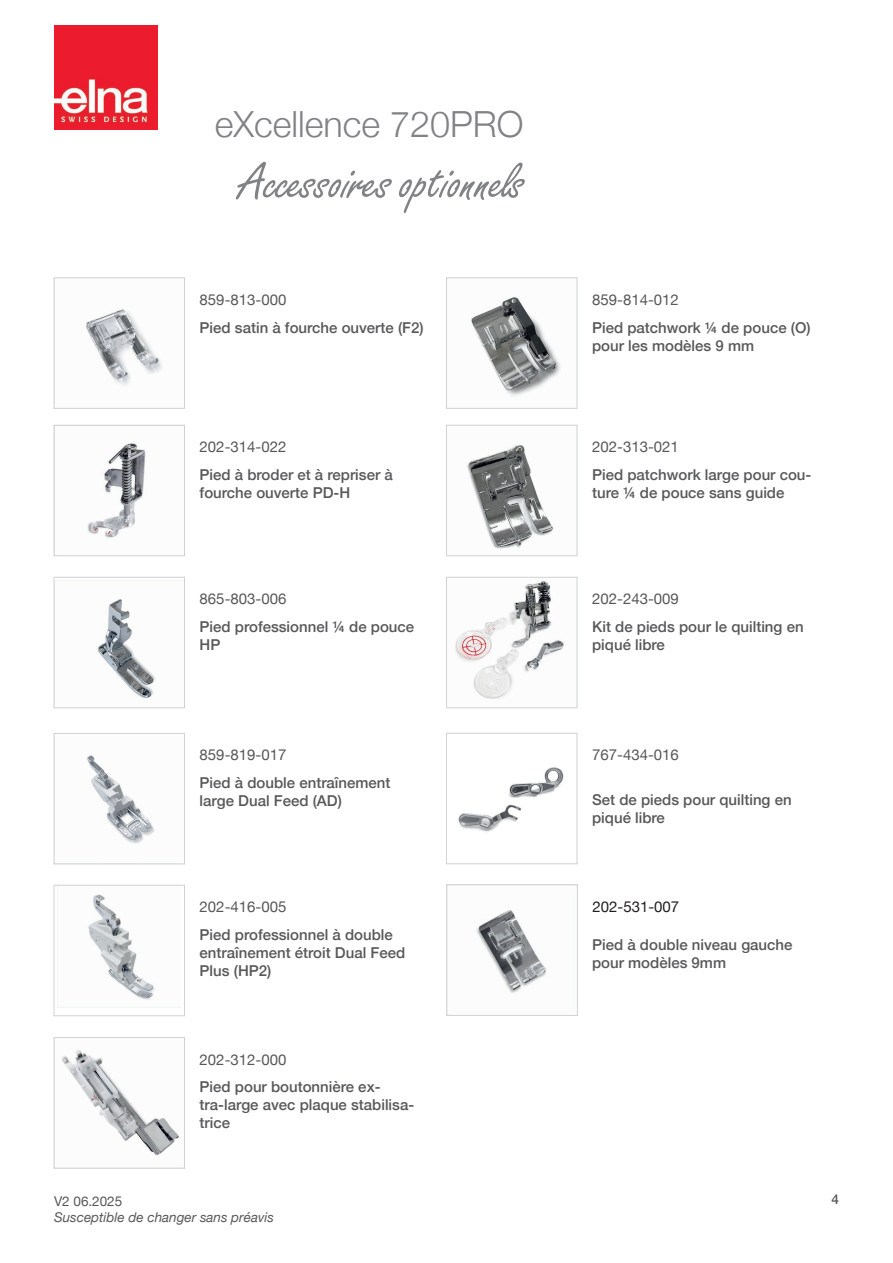
<style>
.page{position:relative;width:893px;height:1263px;background:#fff}
.page>*{position:absolute;margin:0;border:0;box-sizing:border-box;transform-origin:0 0}
.t1{font:52.5px "Freestyle Script Std";color:#808285}
.t2{font:300 36px "Helvetica Neue";color:#808285}
.t3{font:500 15px/18px "Helvetica Neue";color:#57585a}
.t4{font:15px "Helvetica Neue";color:#57585a}
.t5{font:15px "Helvetica Neue";color:#231f20}
.t6{font:italic 13.5px "Helvetica Neue";color:#57585a}
.t7{font:13.5px "Helvetica Neue";color:#57585a}
.t8{font:500 13.5px "Helvetica Neue";color:#57585a}
</style>
<div class="page">
<img style="left:87px;top:442px;width:59px;height:96px">
<div style="left:54px;top:425px;width:131px;height:131px;border:1px solid #d1d2d4"></div>
<img style="left:56px;top:580px;width:127px;height:119px">
<div style="left:54px;top:577px;width:131px;height:131px;border:1px solid #d1d2d4"></div>
<img style="left:87px;top:755px;width:68px;height:89px">
<div style="left:54px;top:733px;width:131px;height:131px;border:1px solid #d1d2d4"></div>
<img style="left:57px;top:887px;width:124px;height:121px">
<div style="left:54px;top:885px;width:131px;height:131px;border:1px solid #d1d2d4"></div>
<img style="left:471px;top:296px;width:90px;height:100px">
<div style="left:446px;top:277px;width:131px;height:132px;border:1px solid #d1d2d4"></div>
<img style="left:467px;top:444px;width:87px;height:105px">
<div style="left:446px;top:425px;width:131px;height:131px;border:1px solid #d1d2d4"></div>
<img style="left:455px;top:581px;width:109px;height:118px">
<div style="left:446px;top:577px;width:131px;height:131px;border:1px solid #d1d2d4"></div>
<img style="left:86px;top:309px;width:76px;height:77px">
<div style="left:54px;top:277px;width:131px;height:132px;border:1px solid #d1d2d4"></div>
<img style="left:458px;top:767px;width:106px;height:65px">
<div style="left:446px;top:733px;width:131px;height:131px;border:1px solid #d1d2d4"></div>
<img style="left:62px;top:1049px;width:117px;height:106px">
<div style="left:54px;top:1037px;width:131px;height:131px;border:1px solid #d1d2d4"></div>
<img style="left:476px;top:910px;width:71px;height:83px">
<div style="left:446px;top:884px;width:132px;height:132px;border:1px solid #d1d2d4"></div>
<img style="left:54px;top:26px;width:104px;height:103px">
<h2 class="t2" style="left:215px;top:95px;width:310px">eXcellence 720PRO</h2>
<h1 class="t1" style="left:238px;top:151px;width:287px">Accessoires optionnels</h1>
<p class="t4" style="left:200px;top:289px;width:88px">859-813-000</p>
<p class="t3" style="left:200px;top:318px;width:226px">Pied satin à fourche ouverte (F2)</p>
<p class="t4" style="left:200px;top:436px;width:88px">202-314-022</p>
<p class="t3" style="left:200px;top:465px;width:195px">Pied à broder et à repriser à fourche ouverte PD-H</p>
<p class="t4" style="left:200px;top:588px;width:88px">865-803-006</p>
<p class="t3" style="left:200px;top:617px;width:216px">Pied professionnel ¼ de pouce<br>HP</p>
<p class="t4" style="left:200px;top:744px;width:88px">859-819-017</p>
<p class="t3" style="left:200px;top:773px;width:192px">Pied à double entraînement large Dual Feed (AD)</p>
<p class="t4" style="left:200px;top:896px;width:88px">202-416-005</p>
<p class="t3" style="left:200px;top:925px;width:207px">Pied professionnel à double entraînement étroit Dual Feed<br>Plus (HP2)</p>
<p class="t4" style="left:200px;top:1048px;width:88px">202-312-000</p>
<p class="t7" style="left:54px;top:1191px;width:70px">V2 06.2025</p>
<p class="t3" style="left:200px;top:1077px;width:216px">Pied pour boutonnière ex&shy;tra-large avec plaque stabilisa&shy;trice</p>
<p class="t6" style="left:54px;top:1207px;width:222px">Susceptible de changer sans préavis</p>
<p class="t4" style="left:592px;top:289px;width:88px">859-814-012</p>
<p class="t3" style="left:592px;top:318px;width:220px">Pied patchwork ¼ de pouce (O) pour les modèles 9 mm</p>
<p class="t4" style="left:592px;top:436px;width:88px">202-313-021</p>
<p class="t3" style="left:592px;top:465px;width:221px">Pied patchwork large pour cou&shy;ture ¼ de pouce sans guide</p>
<p class="t4" style="left:592px;top:588px;width:88px">202-243-009</p>
<p class="t3" style="left:592px;top:617px;width:213px">Kit de pieds pour le quilting en piqué libre</p>
<p class="t4" style="left:592px;top:744px;width:88px">767-434-016</p>
<p class="t3" style="left:592px;top:790px;width:201px">Set de pieds pour quilting en piqué libre</p>
<p class="t5" style="left:592px;top:896px;width:88px">202-531-007</p>
<p class="t3" style="left:592px;top:935px;width:202px">Pied à double niveau gauche pour modèles 9mm</p>
<p class="t8" style="left:831px;top:1188px;width:9px">4</p>
</div>
